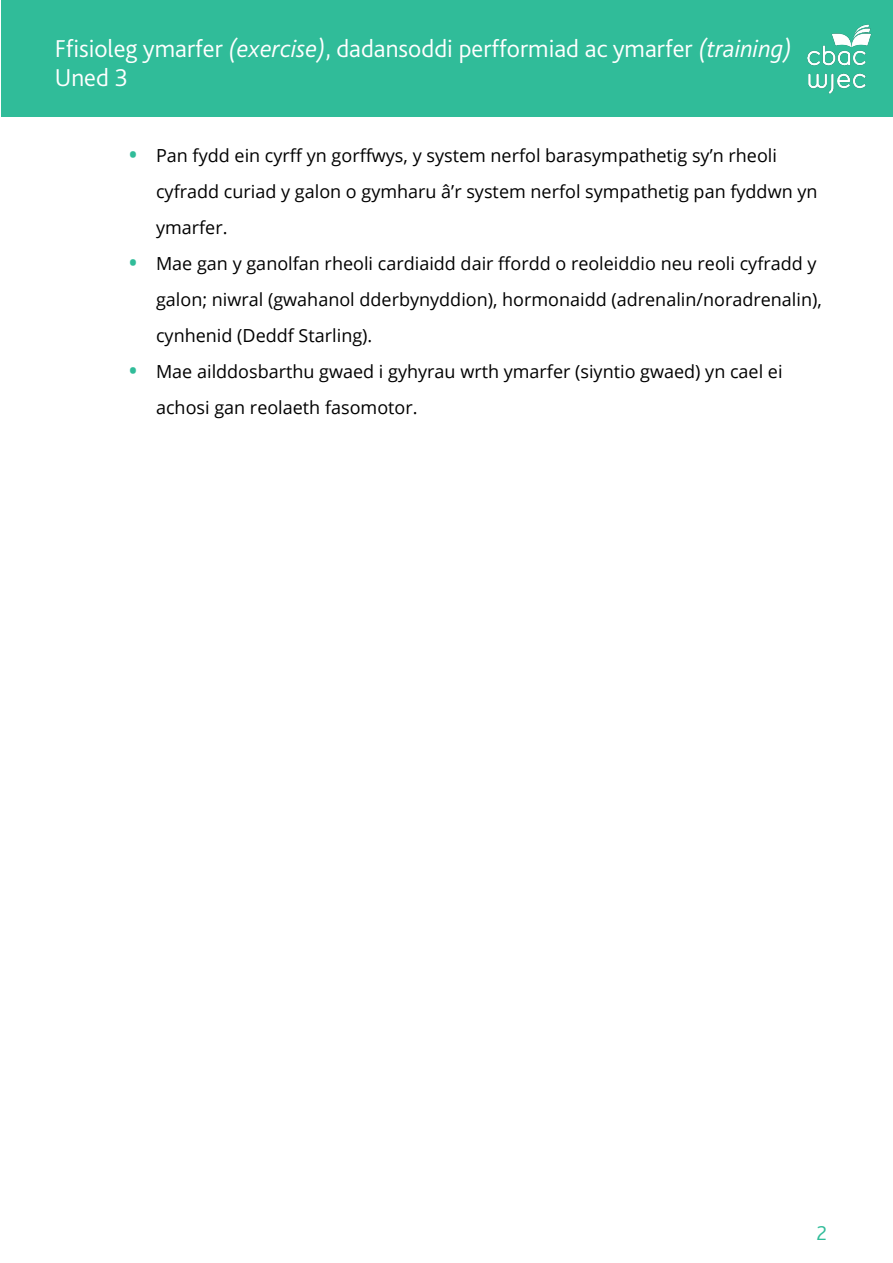
<style>
.page{position:relative;width:893px;height:1263px;background:#fff}
.page>*{position:absolute;margin:0;border:0;box-sizing:border-box;transform-origin:0 0}
.t1{font:300 25.5px/28.5px "Bliss 2";color:#fff}
.t2{font:300 21px "Bliss 2";color:#30bc99}
.t3{font:18px/36px "Open Sans";color:#000}
.s1{font-style:italic}
.s2{font-weight:700;font-size:21px;color:#30bc99}
</style>
<div class="page">
<div style="left:1px;top:1px;width:891px;height:116px;background:#30bc99"></div>
<img style="left:807px;top:24px;width:65px;height:69px">
<h1 class="t1" style="left:55px;top:34px;width:738px">Ffisioleg ymarfer <span class="s1">(exercise)</span>, dadansoddi perfformiad ac ymarfer <span class="s1">(training)<br></span>Uned 3</h1>
<p class="t3" style="left:156px;top:137px;width:663px;text-indent:-27px"><span class="s2">•</span> Pan fydd ein cyrff yn gorffwys, y system nerfol barasympathetig sy’n rheoli cyfradd curiad y galon o gymharu â’r system nerfol sympathetig pan fyddwn yn ymarfer.</p>
<p class="t3" style="left:156px;top:245px;width:667px;text-indent:-27px"><span class="s2">•</span> Mae gan y ganolfan rheoli cardiaidd dair ffordd o reoleiddio neu reoli cyfradd y galon; niwral (gwahanol dderbynyddion), hormonaidd (adrenalin/noradrenalin), cynhenid (Deddf Starling).</p>
<p class="t3" style="left:156px;top:353px;width:628px;text-indent:-27px"><span class="s2">•</span> Mae ailddosbarthu gwaed i gyhyrau wrth ymarfer (siyntio gwaed) yn cael ei achosi gan reolaeth fasomotor.</p>
<p class="t2" style="left:817px;top:1220px;width:12px">2</p>
</div>
